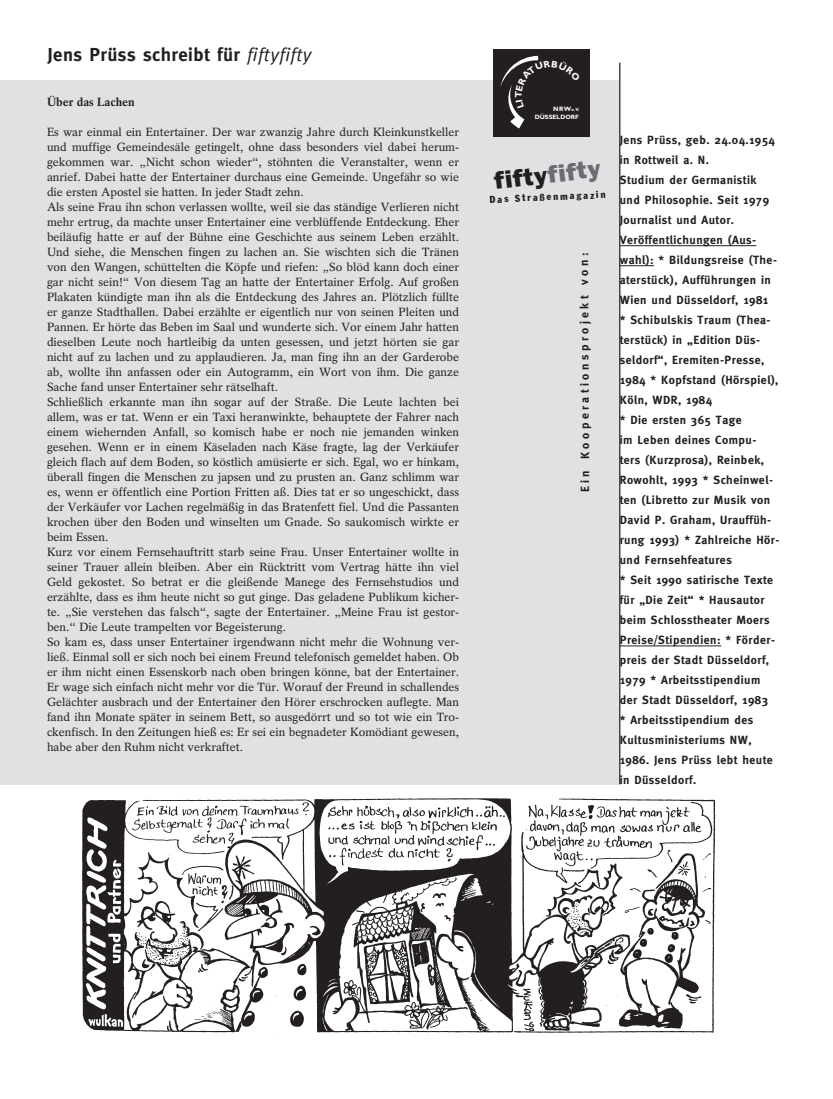
<style>
.page{position:relative;width:833px;height:1099px;background:#fff}
.page>*{position:absolute;margin:0;border:0;box-sizing:border-box;transform-origin:0 0}
.t1{font:800 24.88px "Franklin Gothic";color:#231f20}
.t2{font:700 18.75px "Meta";letter-spacing:.025em;color:#231f20}
.t3{font:11.88px/15px "Rotation";color:#231f20}
.t4{font:700 11.88px/20px "Meta";letter-spacing:.04em;color:#231f20}
.t5{font:700 11.88px "Meta";letter-spacing:.285em;color:#231f20}
.t6{font:700 11.88px "Rotation";color:#231f20}
.t7{font:condensed 10px "Franklin Gothic";color:#231f20}
.t8{font:700 6.25px "Gill Sans";letter-spacing:.005em;color:#fff}
.t9{font:700 4.62px "Gill Sans";color:#fff}
.s1{font-weight:400;font-style:italic}
.s2{font-size:6.38px}
.s3{color:#6c6d70}
</style>
<div class="page">
<div style="left:0;top:80px;width:618px;height:704px;background:#e0e1e3"></div>
<img style="left:82px;top:798px;width:634px;height:234px">
<div style="left:493px;top:49px;width:96px;height:88px;background:#231f20"></div>
<hr style="left:620px;top:245px;width:136px;height:1px;background:#231f20">
<hr style="left:620px;top:265px;width:34px;height:1px;background:#231f20">
<hr style="left:620px;top:645px;width:101px;height:1px;background:#231f20">
<hr style="left:619px;top:63px;width:1px;height:721px;background:#231f20">
<svg style="left:500px;top:56px;width:39px;height:72px"></svg>
<h2 class="t2" style="left:47px;top:44px;width:266px">Jens Prüss schreibt für <span class="s1">fiftyfifty</span></h2>
<p class="t6" style="left:47px;top:95px;width:89px">Über das Lachen</p>
<p class="t3" style="left:47px;top:124px;width:414px">Es war einmal ein Entertainer. Der war zwanzig Jahre durch Kleinkunstkeller und muffige Gemeindesäle getingelt, ohne dass besonders viel dabei herum&shy;gekommen war. „Nicht schon wieder“, stöhnten die Veranstalter, wenn er anrief. Dabei hatte der Entertainer durchaus eine Gemeinde. Ungefähr so wie die ersten Apostel sie hatten. In jeder Stadt zehn.<br>Als seine Frau ihn schon verlassen wollte, weil sie das ständige Verlieren nicht mehr ertrug, da machte unser Entertainer eine verblüffende Entdeckung. Eher beiläufig hatte er auf der Bühne eine Geschichte aus seinem Leben erzählt.<br>Und siehe, die Menschen fingen zu lachen an. Sie wischten sich die Tränen von den Wangen, schüttelten die Köpfe und riefen: „So blöd kann doch einer gar nicht sein!“ Von diesem Tag an hatte der Entertainer Erfolg. Auf großen Plakaten kündigte man ihn als die Entdeckung des Jahres an. Plötzlich füllte er ganze Stadthallen. Dabei erzählte er eigentlich nur von seinen Pleiten und Pannen. Er hörte das Beben im Saal und wunderte sich. Vor einem Jahr hatten dieselben Leute noch hartleibig da unten gesessen, und jetzt hörten sie gar nicht auf zu lachen und zu applaudieren. Ja, man fing ihn an der Garderobe ab, wollte ihn anfassen oder ein Autogramm, ein Wort von ihm. Die ganze Sache fand unser Entertainer sehr rätselhaft.<br>Schließlich erkannte man ihn sogar auf der Straße. Die Leute lachten bei allem, was er tat. Wenn er ein Taxi heranwinkte, behauptete der Fahrer nach einem wiehernden Anfall, so komisch habe er noch nie jemanden winken gesehen. Wenn er in einem Käseladen nach Käse fragte, lag der Verkäufer gleich flach auf dem Boden, so köstlich amüsierte er sich. Egal, wo er hinkam, überall fingen die Menschen zu japsen und zu prusten an. Ganz schlimm war es, wenn er öffentlich eine Portion Fritten aß. Dies tat er so ungeschickt, dass der Verkäufer vor Lachen regelmäßig in das Bratenfett fiel. Und die Passanten krochen über den Boden und winselten um Gnade. So saukomisch wirkte er beim Essen.<br>Kurz vor einem Fernsehauftritt starb seine Frau. Unser Entertainer wollte in seiner Trauer allein bleiben. Aber ein Rücktritt vom Vertrag hätte ihn viel Geld gekostet. So betrat er die gleißende Manege des Fernsehstudios und erzählte, dass es ihm heute nicht so gut ginge. Das geladene Publikum kicher&shy;te. „Sie verstehen das falsch“, sagte der Entertainer. „Meine Frau ist gestor&shy;ben.“ Die Leute trampelten vor Begeisterung.<br>So kam es, dass unser Entertainer irgendwann nicht mehr die Wohnung ver&shy;ließ. Einmal soll er sich noch bei einem Freund telefonisch gemeldet haben. Ob er ihm nicht einen Essenskorb nach oben bringen könne, bat der Entertainer.<br>Er wage sich einfach nicht mehr vor die Tür. Worauf der Freund in schallendes Gelächter ausbrach und der Entertainer den Hörer erschrocken auflegte. Man fand ihn Monate später in seinem Bett, so ausgedörrt und so tot wie ein Tro&shy;ckenfisch. In den Zeitungen hieß es: Er sei ein begnadeter Komödiant gewesen, habe aber den Ruhm nicht verkraftet.</p>
<p class="t9" style="left:553px;top:107px;width:28px"><span class="s2">NRW</span>e.V.</p>
<p class="t8" style="left:535px;top:113px;width:46px">DÜSSELDORF</p>
<h1 class="t1" style="left:493px;top:166px;width:108px;rotate:-7deg">fifty<span class="s3">fifty</span></h1>
<p class="t7" style="left:489px;top:193px;width:117px;rotate:-2deg">Das Straßenmagazin</p>
<p class="t5" style="left:577px;top:492px;width:241px;rotate:-90deg">Ein Kooperationsprojekt von:</p>
<p class="t4" style="left:620px;top:130px;width:161px">Jens Prüss, geb. 24.04.1954 in Rottweil a. N.<br>Studium der Germanistik und Philosophie. Seit 1979<br>Journalist und Autor.<br>Veröffentlichungen (Aus&shy;wahl): * Bildungsreise (The&shy;aterstück), Aufführungen in<br>Wien und Düsseldorf, 1981<br>* Schibulskis Traum (Thea&shy;terstück) in „Edition Düs&shy;seldorf“, Eremiten-Presse,<br>1984 * Kopfstand (Hörspiel),<br>Köln, WDR, 1984<br>* Die ersten 365 Tage<br>im Leben deines Compu&shy;ters (Kurzprosa), Reinbek,<br>Rowohlt, 1993 * Scheinwel&shy;ten (Libretto zur Musik von<br>David P. Graham, Urauffüh&shy;rung 1993) * Zahlreiche Hör&shy;und Fernsehfeatures<br>* Seit 1990 satirische Texte für „Die Zeit“ * Hausautor beim Schlosstheater Moers<br>Preise/Stipendien: * Förder&shy;preis der Stadt Düsseldorf,<br>1979 * Arbeitsstipendium der Stadt Düsseldorf, 1983<br>* Arbeitsstipendium des<br>Kultusministeriums NW,<br>1986. Jens Prüss lebt heute in Düsseldorf.</p>
</div>
